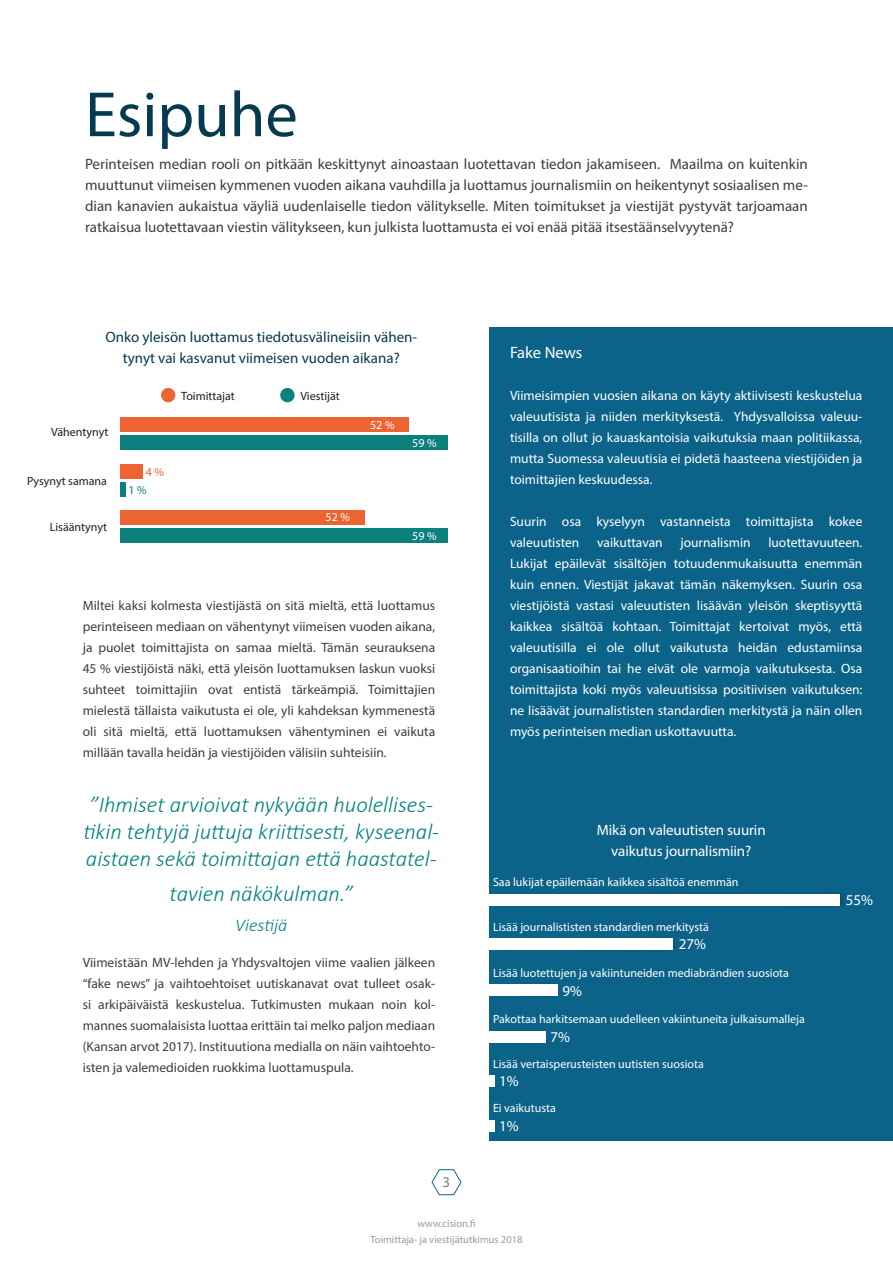
<style>
.page{position:relative;width:893px;height:1263px;background:#fff}
.page>*{position:absolute;margin:0;border:0;box-sizing:border-box;transform-origin:0 0}
.t1{font:64.5px "Myriad Pro";color:#053a4f}
.t2{font:italic 300 22.5px/27px "Calibri";color:#00837e}
.t3{font:italic 300 18px "Calibri";color:#00837e}
.Body{font:16.5px "Myriad Pro";color:#fff}
.Body-2{font:15px/21px "Myriad Pro";color:#3e3e3f;text-align:justify}
.H3_SMALL{font:15px/21px "Myriad Pro";color:#053a4f;text-align:center}
.H3_SMALL-2{font:15px/21px "Myriad Pro";letter-spacing:-.01em;color:#fff;text-align:center}
.P_Small{font:15px "Myriad Pro";color:#fff}
.t4{font:15px "Myriad Pro";color:#7f7e7e}
.Body-3{font:13.5px/21px "Myriad Pro";color:#fff;text-align:justify}
.Body-4{font:13.5px/21px "Myriad Pro";color:#3e3e3f;text-align:justify}
.P_Small-2{font:12px "Myriad Pro";color:#fff}
.P_Small-3{font:12px "Myriad Pro";color:#231f20}
.P_Small-4{font:12px "Myriad Pro";color:#0b807d}
.P_Small-5{font:12px "Myriad Pro";color:#ec6432}
.t5{font:10.5px "Myriad Pro";color:#9b9b9d}
</style>
<div class="page">
<div style="left:489px;top:327px;width:404px;height:814px;background:#0c6389"></div>
<svg style="left:493px;top:893px;width:351px;height:14px"></svg>
<svg style="left:588px;top:937px;width:87px;height:14px"></svg>
<svg style="left:489px;top:984px;width:69px;height:13px"></svg>
<svg style="left:489px;top:1030px;width:57px;height:14px"></svg>
<div style="left:487px;top:894px;width:352px;height:11px;background:#fff"></div>
<div style="left:487px;top:938px;width:186px;height:12px;background:#fff"></div>
<div style="left:487px;top:985px;width:71px;height:11px;background:#fff"></div>
<div style="left:487px;top:1031px;width:58px;height:11px;background:#fff"></div>
<div style="left:487px;top:1075px;width:7px;height:12px;background:#fff"></div>
<div style="left:487px;top:1120px;width:7px;height:11px;background:#fff"></div>
<div style="left:161px;top:388px;width:14px;height:14px;background:#ec6432;border-radius:50%"></div>
<div style="left:280px;top:388px;width:15px;height:14px;background:#0b807d;border-radius:50%"></div>
<div style="left:120px;top:417px;width:289px;height:15px;background:#ec6432"></div>
<div style="left:120px;top:510px;width:244px;height:14px;background:#ec6432"></div>
<div style="left:120px;top:464px;width:22px;height:14px;background:#ec6432"></div>
<div style="left:120px;top:435px;width:327px;height:15px;background:#0b807d"></div>
<div style="left:120px;top:528px;width:327px;height:14px;background:#0b807d"></div>
<div style="left:120px;top:482px;width:5px;height:15px;background:#0b807d"></div>
<svg style="left:431px;top:1169px;width:31px;height:26px"></svg>
<p class="t1" style="left:85px;top:75px;width:214px">Esipuhe</p>
<p class="Body-2" style="left:85px;top:153px;width:724px">Perinteisen median rooli on pitkään keskittynyt ainoastaan luotettavan tiedon jakamiseen. Maailma on kuitenkin muuttunut viimeisen kymmenen vuoden aikana vauhdilla ja luottamus journalismiin on heikentynyt sosiaalisen me&shy;dian kanavien aukaistua väyliä uudenlaiselle tiedon välitykselle. Miten toimitukset ja viestijät pystyvät tarjoamaan ratkaisua luotettavaan viestin välitykseen, kun julkista luottamusta ei voi enää pitää itsestäänselvyytenä?</p>
<p class="H3_SMALL" style="left:105px;top:326px;width:313px">Onko yleisön luottamus tiedotusvälineisiin vähen&shy;tynyt vai kasvanut viimeisen vuoden aikana?</p>
<p class="P_Small-3" style="left:51px;top:425px;width:59px">Vähentynyt</p>
<p class="P_Small-3" style="left:27px;top:473px;width:81px">Pysynyt samana</p>
<p class="P_Small-3" style="left:50px;top:519px;width:59px">Lisääntynyt</p>
<p class="P_Small-3" style="left:181px;top:388px;width:55px">Toimittajat</p>
<p class="P_Small-3" style="left:300px;top:388px;width:41px">Viestijät</p>
<p class="P_Small-5" style="left:146px;top:464px;width:20px">4 %</p>
<p class="P_Small-4" style="left:128px;top:482px;width:20px">1 %</p>
<p class="P_Small-2" style="left:326px;top:510px;width:26px">52 %</p>
<p class="P_Small-2" style="left:370px;top:418px;width:26px">52 %</p>
<p class="P_Small-2" style="left:412px;top:436px;width:26px">59 %</p>
<p class="P_Small-2" style="left:412px;top:528px;width:26px">59 %</p>
<p class="Body-4" style="left:83px;top:595px;width:354px">Miltei kaksi kolmesta viestijästä on sitä mieltä, että luottamus perinteiseen mediaan on vähentynyt viimeisen vuoden aikana, ja puolet toimittajista on samaa mieltä. Tämän seurauksena 45 % viestijöistä näki, että yleisön luottamuksen laskun vuoksi suhteet toimittajiin ovat entistä tärkeämpiä. Toimittajien mielestä tällaista vaikutusta ei ole, yli kahdeksan kymmenestä oli sitä mieltä, että luottamuksen vähentyminen ei vaikuta millään tavalla heidän ja viestijöiden välisiin suhteisiin.</p>
<p class="t2" style="left:83px;top:791px;width:357px">”Ihmiset arvioivat nykyään huolellises&shy;tikin tehtyjä juttuja kriittisesti, kyseenal&shy;aistaen sekä toimittajan että haastatel-</p>
<p class="t2" style="left:170px;top:879px;width:185px">tavien näkökulman.”</p>
<p class="t3" style="left:235px;top:913px;width:54px">Viestijä</p>
<p class="Body-4" style="left:83px;top:952px;width:354px">Viimeistään MV-lehden ja Yhdysvaltojen viime vaalien jälkeen “fake news” ja vaihtoehtoiset uutiskanavat ovat tulleet osak&shy;si arkipäiväistä keskustelua. Tutkimusten mukaan noin kol&shy;mannes suomalaisista luottaa erittäin tai melko paljon mediaan (Kansan arvot 2017). Instituutiona medialla on näin vaihtoehto&shy;isten ja valemedioiden ruokkima luottamuspula.</p>
<p class="Body" style="left:510px;top:342px;width:74px">Fake News</p>
<p class="Body-3" style="left:510px;top:385px;width:354px">Viimeisimpien vuosien aikana on käyty aktiivisesti keskustelua valeuutisista ja niiden merkityksestä. Yhdysvalloissa valeuu&shy;tisilla on ollut jo kauaskantoisia vaikutuksia maan politiikassa, mutta Suomessa valeuutisia ei pidetä haasteena viestijöiden ja toimittajien keskuudessa.</p>
<p class="Body-3" style="left:510px;top:511px;width:354px">Suurin osa kyselyyn vastanneista toimittajista kokee valeuutisten</p>
<p class="Body-3" style="left:510px;top:532px;width:354px;text-indent:258px">luotettavuuteen.<br>Lukijat epäilevät sisältöjen totuudenmukaisuutta enemmän kuin ennen. Viestijät jakavat tämän näkemyksen. Suurin osa viestijöistä vastasi valeuutisten lisäävän yleisön skeptisyyttä kaikkea sisältöä kohtaan. Toimittajat kertoivat myös, että valeuutisilla ei ole ollut vaikutusta heidän edustamiinsa organisaatioihin tai he eivät ole varmoja vaikutuksesta. Osa toimittajista koki myös valeuutisissa positiivisen vaikutuksen: ne lisäävät journalististen standardien merkitystä ja näin ollen myös perinteisen median uskottavuutta.</p>
<p class="Body-3" style="left:597px;top:532px;width:67px">vaikuttavan</p>
<p class="Body-3" style="left:680px;top:532px;width:72px">journalismin</p>
<p class="H3_SMALL-2" style="left:597px;top:819px;width:170px">Mikä on valeuutisten suurin vaikutus journalismiin?</p>
<p class="P_Small-2" style="left:493px;top:875px;width:247px">Saa lukijat epäilemään kaikkea sisältöä enemmän</p>
<p class="P_Small-2" style="left:493px;top:919px;width:218px">Lisää journalististen standardien merkitystä</p>
<p class="P_Small-2" style="left:493px;top:965px;width:297px">Lisää luotettujen ja vakiintuneiden mediabrändien suosiota</p>
<p class="P_Small-2" style="left:493px;top:1012px;width:313px">Pakottaa harkitsemaan uudelleen vakiintuneita julkaisumalleja</p>
<p class="P_Small-2" style="left:493px;top:1056px;width:212px">Lisää vertaisperusteisten uutisten suosiota</p>
<p class="P_Small-2" style="left:493px;top:1101px;width:64px">Ei vaikutusta</p>
<p class="P_Small" style="left:679px;top:935px;width:29px">27%</p>
<p class="P_Small" style="left:563px;top:981px;width:21px">9%</p>
<p class="P_Small" style="left:551px;top:1027px;width:21px">7%</p>
<p class="P_Small" style="left:499px;top:1072px;width:21px">1%</p>
<p class="P_Small" style="left:499px;top:1116px;width:21px">1%</p>
<p class="P_Small" style="left:846px;top:890px;width:29px">55%</p>
<p class="t4" style="left:443px;top:1173px;width:9px">3</p>
<p class="t5" style="left:417px;top:1217px;width:60px">www.cision.fi</p>
<p class="t5" style="left:370px;top:1233px;width:154px">Toimittaja- ja viestijätutkimus 2018</p>
</div>
